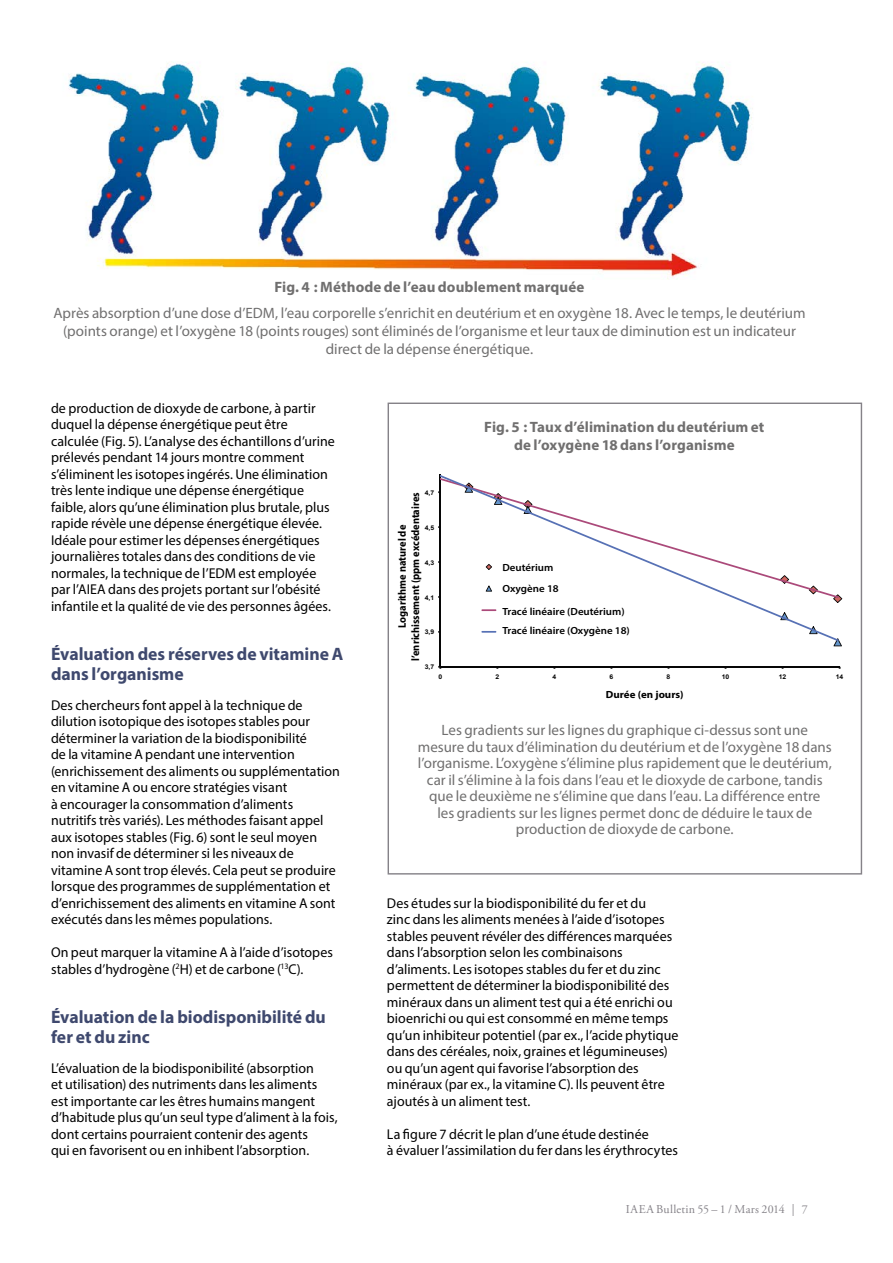
<style>
.page{position:relative;width:893px;height:1263px;background:#fff}
.page>*{position:absolute;margin:0;border:0;box-sizing:border-box;transform-origin:0 0}
.t1{font:700 18px/19.5px "Myriad Pro";color:#3f496e}
.t2{font:15px/16.5px "Myriad Pro";color:#706f6f;text-align:center}
.t3{font:700 15px/18px "Myriad Pro";letter-spacing:.005em;color:#706f6f;text-align:center}
.t4{font:14.25px/16.5px "Myriad Pro";color:#000}
.t5{font:12px "Adobe Garamond Pro";letter-spacing:.02em;color:#858288}
.t6{font:700 10.95px/13px "Myriad Pro";color:#000;text-align:center;scale:.95 1}
.t7{font:600 10.35px/20.9px "Myriad Pro";color:#000;scale:1.05 1}
.t8{font:700 10.35px "Myriad Pro";color:#000;scale:1.05 1}
.t9{font:700 6.45px "Arial";color:#070707;scale:1.05 1}
</style>
<div class="page">
<img style="left:68px;top:62px;width:685px;height:217px">
<svg style="left:388px;top:403px;width:474px;height:471px"></svg>
<p class="t3" style="left:274px;top:277px;width:311px">Fig. 4 : Méthode de l’eau doublement marquée</p>
<p class="t2" style="left:53px;top:304px;width:753px;line-height:18px">Après absorption d’une dose d’EDM, l’eau corporelle s’enrichit en deutérium et en oxygène 18. Avec le temps, le deutérium (points orange) et l’oxygène 18 (points rouges) sont éliminés de l’organisme et leur taux de diminution est un indicateur direct de la dépense énergétique.</p>
<p class="t4" style="left:51px;top:399px;width:285px">de production de dioxyde de carbone, à partir duquel la dépense énergétique peut être calculée (Fig. 5). L’analyse des échantillons d’urine prélevés pendant 14 jours montre comment s’éliminent les isotopes ingérés. Une élimination très lente indique une dépense énergétique faible, alors qu’une élimination plus brutale, plus rapide révèle une dépense énergétique élevée.<br>Idéale pour estimer les dépenses énergétiques journalières totales dans des conditions de vie normales, la technique de l’EDM est employée par l’AIEA dans des projets portant sur l’obésité infantile et la qualité de vie des personnes âgées.</p>
<p class="t1" style="left:51px;top:644px;width:294px">Évaluation des réserves de vitamine A dans l’organisme</p>
<p class="t4" style="left:51px;top:696px;width:291px">Des chercheurs font appel à la technique de dilution isotopique des isotopes stables pour déterminer la variation de la biodisponibilité<br>de la vitamine A pendant une intervention (enrichissement des aliments ou supplémentation en vitamine A ou encore stratégies visant<br>à encourager la consommation d’aliments nutritifs très variés). Les méthodes faisant appel aux isotopes stables (Fig. 6) sont le seul moyen non invasif de déterminer si les niveaux de vitamine A sont trop élevés. Cela peut se produire lorsque des programmes de supplémentation et d’enrichissement des aliments en vitamine A sont exécutés dans les mêmes populations.</p>
<p class="t4" style="left:51px;top:944px;width:283px">On peut marquer la vitamine A à l’aide d’isotopes stables d’hydrogène (<sup>2</sup>H) et de carbone (<sup>13</sup>C).</p>
<p class="t1" style="left:51px;top:1007px;width:276px">Évaluation de la biodisponibilité du fer et du zinc</p>
<p class="t4" style="left:51px;top:1059px;width:288px">L’évaluation de la biodisponibilité (absorption<br>et utilisation) des nutriments dans les aliments est importante car les êtres humains mangent d’habitude plus qu’un seul type d’aliment à la fois, dont certains pourraient contenir des agents<br>qui en favorisent ou en inhibent l’absorption.</p>
<p class="t9" style="left:425px;top:488px;width:11px">4,7</p>
<p class="t6" style="left:395px;top:661px;width:179px;rotate:-90deg">Logarithme naturel de l’enrichissement (ppm excédentaires</p>
<p class="t9" style="left:425px;top:523px;width:11px">4,5</p>
<p class="t9" style="left:425px;top:558px;width:11px">4,3</p>
<p class="t9" style="left:425px;top:593px;width:11px">4,1</p>
<p class="t9" style="left:425px;top:628px;width:11px">3,9</p>
<p class="t9" style="left:425px;top:663px;width:11px">3,7</p>
<p class="t3" style="left:484px;top:418px;width:282px">Fig. 5 : Taux d’élimination du deutérium et de l’oxygène 18 dans l’organisme</p>
<p class="t7" style="left:502px;top:557px;width:55px">Deutérium<br>Oxygène 18</p>
<p class="t7" style="left:502px;top:601px;width:123px;line-height:19.2px">Tracé linéaire (Deutérium)<br>Tracé linéaire (Oxygène 18)</p>
<p class="t9" style="left:438px;top:672px;width:5px">0</p>
<p class="t9" style="left:495px;top:672px;width:5px">2</p>
<p class="t9" style="left:552px;top:672px;width:5px">4</p>
<p class="t9" style="left:610px;top:672px;width:5px">6</p>
<p class="t9" style="left:667px;top:672px;width:5px">8</p>
<p class="t9" style="left:722px;top:672px;width:9px">10</p>
<p class="t9" style="left:779px;top:672px;width:9px">12</p>
<p class="t9" style="left:836px;top:672px;width:9px">14</p>
<p class="t8" style="left:606px;top:688px;width:76px">Durée (en jours)</p>
<p class="t2" style="left:418px;top:722px;width:416px">Les gradients sur les lignes du graphique ci-dessus sont une mesure du taux d’élimination du deutérium et de l’oxygène 18 dans l’organisme. L’oxygène s’élimine plus rapidement que le deutérium, car il s’élimine à la fois dans l’eau et le dioxyde de carbone, tandis que le deuxième ne s’élimine que dans l’eau. La différence entre<br>les gradients sur les lignes permet donc de déduire le taux de production de dioxyde de carbone.</p>
<p class="t4" style="left:387px;top:894px;width:293px">Des études sur la biodisponibilité du fer et du<br>zinc dans les aliments menées à l’aide d’isotopes stables peuvent révéler des différences marquées dans l’absorption selon les combinaisons d’aliments. Les isotopes stables du fer et du zinc permettent de déterminer la biodisponibilité des minéraux dans un aliment test qui a été enrichi ou bioenrichi ou qui est consommé en même temps qu’un inhibiteur potentiel (par ex., l’acide phytique dans des céréales, noix, graines et légumineuses) ou qu’un agent qui favorise l’absorption des minéraux (par ex., la vitamine C). Ils peuvent être ajoutés à un aliment test.</p>
<p class="t4" style="left:387px;top:1125px;width:293px">La figure 7 décrit le plan d’une étude destinée<br>à évaluer l’assimilation du fer dans les érythrocytes</p>
<p class="t5" style="left:626px;top:1201px;width:183px">IAEA Bulletin 55 – 1 / Mars 2014 | 7</p>
</div>
